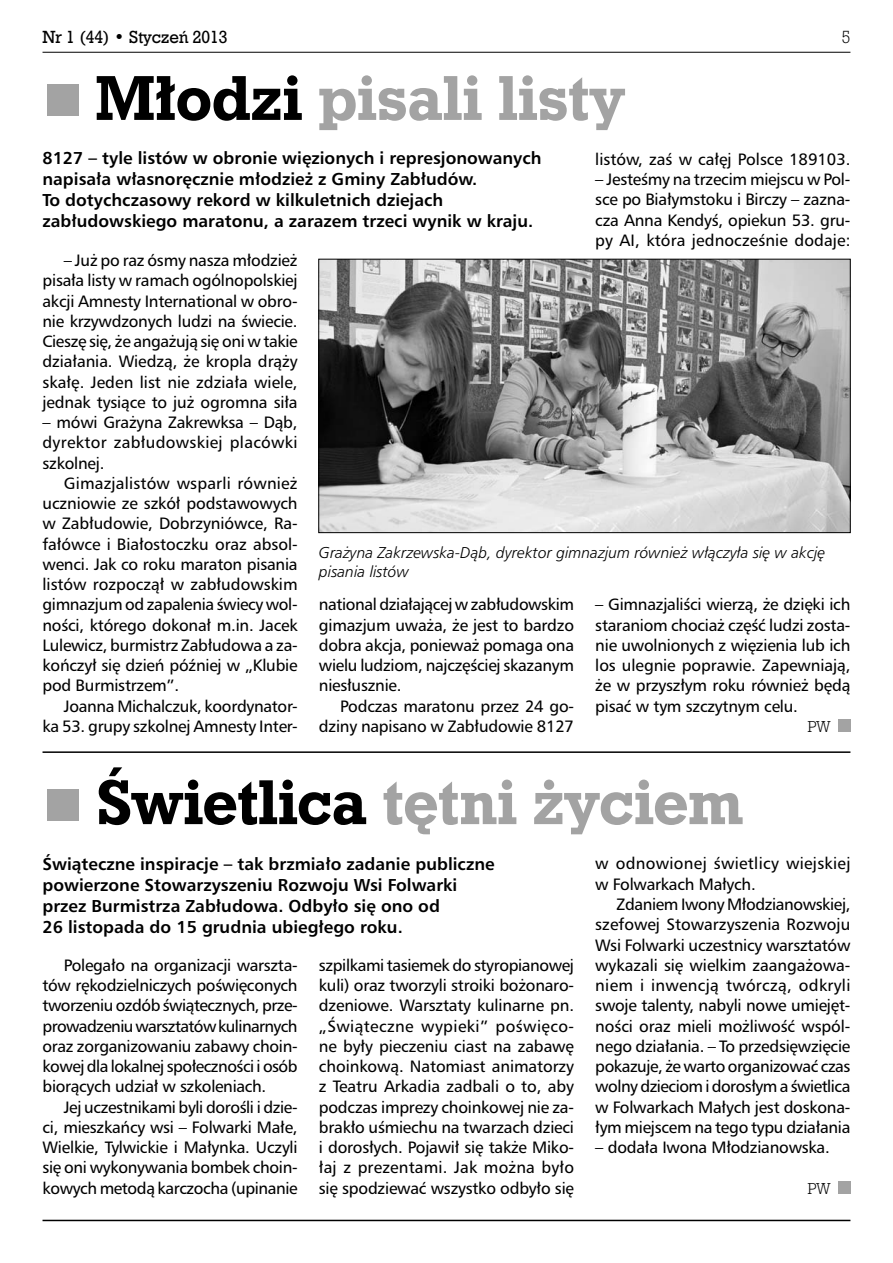
<style>
.page{position:relative;width:893px;height:1263px;background:#fff}
.page>*{position:absolute;margin:0;border:0;box-sizing:border-box;transform-origin:0 0}
.t1{font:54px "Geo Slb 712 Bd PL";color:#a3a3a3}
.t2{font:17.25px/21px "Humnst 777 PL Bold A";color:#000}
.t3{font:16.5px/20.2px "Humnst 777 PL Roman A";letter-spacing:-.015em;color:#000;text-align:justify}
.t4{font:16.5px/20.2px "Humnst 777 PL Roman A";letter-spacing:.02em;color:#000}
.t5{font:15.75px/19.5px "Humnst 777 Lt PL Light Italic A";color:#000}
.t6{font:15px "Geo Slb 712 Md PL";color:#000}
.t7{font:15px "Geo Slb 712 Lt PL";color:#000}
.t8{font:13.5px "Geo Slb 712 Lt PL";color:#000}
.s1{color:#000}
</style>
<div class="page">
<hr style="left:43px;top:1220px;width:807px;height:1px;background:#000">
<hr style="left:43px;top:52px;width:807px;height:1px;background:#000">
<hr style="left:43px;top:751px;width:807px;height:2px;background:#000">
<div style="left:838px;top:719px;width:12px;height:13px;background:#a3a3a3"></div>
<img style="left:321px;top:261px;width:527px;height:270px">
<div style="left:319px;top:259px;width:531px;height:274px;border:1px solid #000"></div>
<div style="left:838px;top:1181px;width:12px;height:12px;background:#a3a3a3"></div>
<p class="t6" style="left:43px;top:31px;width:187px">Nr 1 (44) • Styczeń 2013</p>
<p class="t7" style="left:842px;top:31px;width:10px">5</p>
<h1 class="t1" style="left:96px;top:75px;width:530px"><span class="s1">Młodzi</span> pisali listy</h1>
<p class="t2" style="left:43px;top:149px;width:501px">8127 – tyle listów w obronie więzionych i represjonowanych napisała własnoręcznie młodzież z Gminy Zabłudów.<br>To dotychczasowy rekord w kilkuletnich dziejach zabłudowskiego maratonu, a zarazem trzeci wynik w kraju.</p>
<p class="t3" style="left:595px;top:150px;width:257px">listów, zaś w całęj Polsce 189103.</p>
<p class="t3" style="left:595px;top:171px;width:257px">– Jesteśmy na trzecim miejscu w Pol&shy;sce po Białymstoku i Birczy – zazna&shy;cza Anna Kendyś, opiekun 53. gru&shy;py AI, która jednocześnie dodaje:</p>
<p class="t3" style="left:43px;top:252px;width:257px;text-indent:21px">– Już po raz ósmy nasza młodzież pisała listy w ramach ogólnopolskiej akcji Amnesty International w obro&shy;nie krzywdzonych ludzi na świecie.<br>Cieszę się, że angażują się oni w takie działania. Wiedzą, że kropla drąży skałę. Jeden list nie zdziała wiele, jednak tysiące to już ogromna siła</p>
<p class="t3" style="left:43px;top:414px;width:257px">– mówi Grażyna Zakrewksa – Dąb, dyrektor zabłudowskiej placówki szkolnej.</p>
<p class="t3" style="left:43px;top:474px;width:257px;text-indent:21px">Gimazjalistów wsparli również uczniowie ze szkół podstawowych w Zabłudowie, Dobrzyniówce, Ra&shy;fałówce i Białostoczku oraz absol&shy;wenci. Jak co roku maraton pisania listów rozpoczął w zabłudowskim gimnazjum od zapalenia świecy wol&shy;ności, którego dokonał m.in. Jacek Lulewicz, burmistrz Zabłudowa a za&shy;kończył się dzień później w „Klubie pod Burmistrzem”.</p>
<p class="t3" style="left:43px;top:697px;width:257px;text-align:right">Joanna Michalczuk, koordynator-<br>ka 53. grupy szkolnej Amnesty Inter-</p>
<p class="t5" style="left:319px;top:544px;width:508px">Grażyna Zakrzewska-Dąb, dyrektor gimnazjum również włączyła się w akcję pisania listów</p>
<p class="t3" style="left:319px;top:596px;width:257px">national działającej w zabłudowskim gimazjum uważa, że jest to bardzo dobra akcja, ponieważ pomaga ona wielu ludziom, najczęściej skazanym niesłusznie.</p>
<p class="t3" style="left:319px;top:697px;width:257px;text-align:right">Podczas maratonu przez 24 go&shy;dziny napisano w Zabłudowie 8127</p>
<p class="t3" style="left:595px;top:596px;width:257px">– Gimnazjaliści wierzą, że dzięki ich staraniom chociaż część ludzi zosta&shy;nie uwolnionych z więzienia lub ich los ulegnie poprawie. Zapewniają, że w przyszłym roku również będą pisać w tym szczytnym celu.</p>
<p class="t8" style="left:807px;top:720px;width:24px">PW</p>
<h1 class="t1" style="left:96px;top:779px;width:649px"><span class="s1">Świetlica</span> tętni życiem</h1>
<p class="t2" style="left:43px;top:855px;width:454px">Świąteczne inspiracje – tak brzmiało zadanie publiczne powierzone Stowarzyszeniu Rozwoju Wsi Folwarki przez Burmistrza Zabłudowa. Odbyło się ono od<br>26 listopada do 15 grudnia ubiegłego roku.</p>
<p class="t3" style="left:43px;top:956px;width:257px;text-indent:21px">Polegało na organizacji warszta&shy;tów rękodzielniczych poświęconych tworzeniu ozdób świątecznych, prze&shy;prowadzeniu warsztatów kulinarnych oraz zorganizowaniu zabawy choin&shy;kowej dla lokalnej społeczności i osób biorących udział w szkoleniach.</p>
<p class="t3" style="left:43px;top:1098px;width:257px;text-indent:21px">Jej uczestnikami byli dorośli i dzie&shy;ci, mieszkańcy wsi – Folwarki Małe, Wielkie, Tylwickie i Małynka. Uczyli się oni wykonywania bombek choin&shy;kowych metodą karczocha (upinanie</p>
<p class="t3" style="left:319px;top:956px;width:257px">szpilkami tasiemek do styropianowej kuli) oraz tworzyli stroiki bożonaro&shy;dzeniowe. Warsztaty kulinarne pn. „Świąteczne wypieki” poświęco&shy;ne były pieczeniu ciast na zabawę choinkową. Natomiast animatorzy z Teatru Arkadia zadbali o to, aby podczas imprezy choinkowej nie za&shy;brakło uśmiechu na twarzach dzieci i dorosłych. Pojawił się także Miko&shy;łaj z prezentami. Jak można było się spodziewać wszystko odbyło się</p>
<p class="t4" style="left:595px;top:855px;width:257px">w odnowionej świetlicy wiejskiej w Folwarkach Małych.</p>
<p class="t3" style="left:595px;top:895px;width:257px;text-indent:21px">Zdaniem Iwony Młodzianowskiej, szefowej Stowarzyszenia Rozwoju Wsi Folwarki uczestnicy warsztatów wykazali się wielkim zaangażowa&shy;niem i inwencją twórczą, odkryli swoje talenty, nabyli nowe umiejęt&shy;ności oraz mieli możliwość wspól&shy;nego działania. – To przedsięwzięcie pokazuje, że warto organizować czas wolny dzieciom i dorosłym a świetlica w Folwarkach Małych jest doskona&shy;łym miejscem na tego typu działania</p>
<p class="t3" style="left:595px;top:1138px;width:236px">– dodała Iwona Młodzianowska.</p>
<p class="t8" style="left:807px;top:1182px;width:24px">PW</p>
</div>
